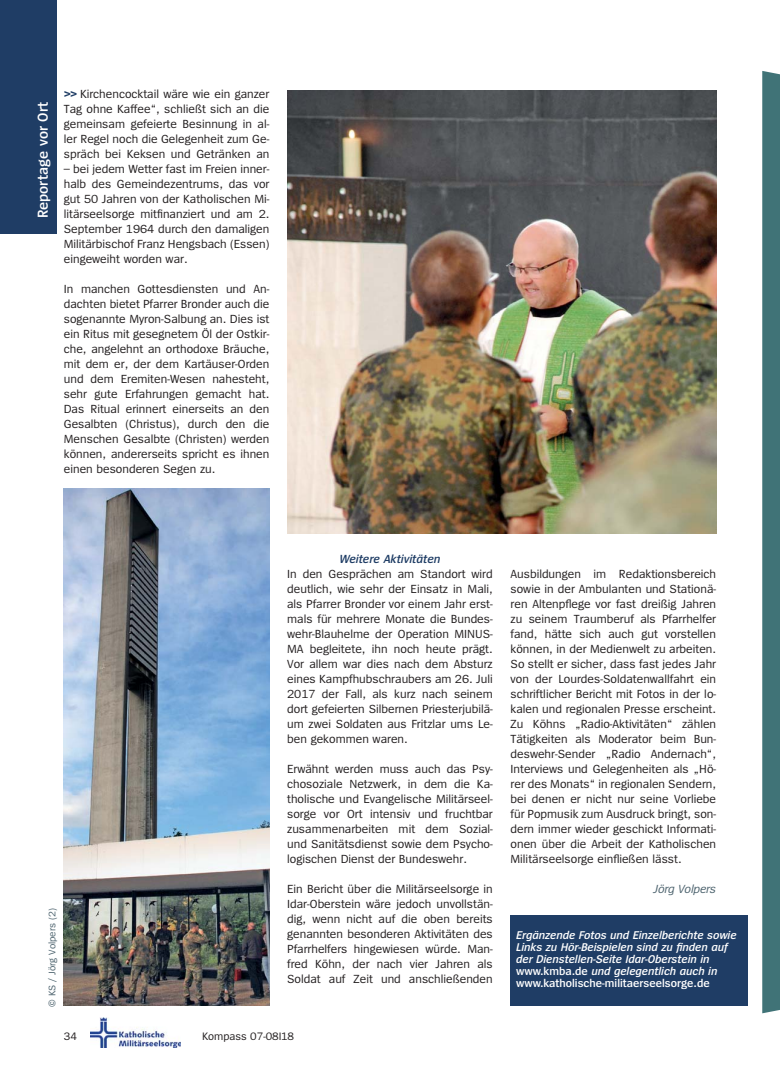
<style>
.page{position:relative;width:780px;height:1088px;background:#fff}
.page>*{position:absolute;margin:0;border:0;box-sizing:border-box;transform-origin:0 0}
.t1{font:600 15px "Spiegel";color:#fff}
.t2{font:12.25px/15px "Spiegel";color:#231f20;text-align:justify}
.t3{font:italic 600 12.25px "Spiegel";color:#1f3d65}
.t4{font:italic 12.25px "Spiegel";letter-spacing:-.01em;color:#4d636e}
.t5{font:italic 600 11.75px/12.1px "Spiegel";color:#fff}
.t6{font:11.25px "Spiegel";color:#231f20}
.t7{font:10px "Spiegel";color:#4d636e}
.s1{font-weight:700;color:#1f3d65}
.s2{font-style:normal}
</style>
<div class="page">
<img style="left:90px;top:1018px;width:91px;height:29px">
<div style="left:0;top:0;width:57px;height:233px;background:#1f3d65"></div>
<div style="left:510px;top:916px;width:237px;height:90px;background:#1f3d65"></div>
<img style="left:64px;top:488px;width:205px;height:518px">
<img style="left:287px;top:90px;width:429px;height:443px">
<svg style="left:762px;top:71px;width:18px;height:942px;background:#46777b"></svg>
<p class="t1" style="left:37px;top:218px;width:118px;rotate:-90deg">Reportage vor Ort</p>
<p class="t2" style="left:64px;top:88px;width:207px"><span class="s1">&gt;&gt;</span> Kirchencocktail wäre wie ein ganzer Tag ohne Kaffee“, schließt sich an die gemeinsam gefeierte Besinnung in al&shy;ler Regel noch die Gelegenheit zum Ge&shy;spräch bei Keksen und Getränken an</p>
<p class="t2" style="left:64px;top:163px;width:207px">– bei jedem Wetter fast im Freien inner&shy;halb des Gemeindezentrums, das vor gut 50 Jahren von der Katholischen Mi&shy;litärseelsorge mitfinanziert und am 2.<br>September 1964 durch den damaligen Militärbischof Franz Hengsbach (Essen) eingeweiht worden war.</p>
<p class="t2" style="left:64px;top:283px;width:207px">In manchen Gottesdiensten und An&shy;dachten bietet Pfarrer Bronder auch die sogenannte Myron-Salbung an. Dies ist ein Ritus mit gesegnetem Öl der Ostkir&shy;che, angelehnt an orthodoxe Bräuche, mit dem er, der dem Kartäuser-Orden und dem Eremiten-Wesen nahesteht, sehr gute Erfahrungen gemacht hat.<br>Das Ritual erinnert einerseits an den Gesalbten (Christus), durch den die Menschen Gesalbte (Christen) werden können, andererseits spricht es ihnen einen besonderen Segen zu.</p>
<p class="t7" style="left:48px;top:1007px;width:100px;rotate:-90deg">© KS / Jörg Volpers (2)</p>
<p class="t3" style="left:339px;top:554px;width:102px">Weitere Aktivitäten</p>
<p class="t2" style="left:287px;top:568px;width:207px">In den Gesprächen am Standort wird deutlich, wie sehr der Einsatz in Mali, als Pfarrer Bronder vor einem Jahr erst&shy;mals für mehrere Monate die Bundes&shy;wehr-Blauhelme der Operation MINUS-MA begleitete, ihn noch heute prägt.<br>Vor allem war dies nach dem Absturz eines Kampfhubschraubers am 26. Juli 2017 der Fall, als kurz nach seinem dort gefeierten Silbernen Priesterjubilä&shy;um zwei Soldaten aus Fritzlar ums Le&shy;ben gekommen waren.</p>
<p class="t2" style="left:287px;top:763px;width:207px">Erwähnt werden muss auch das Psy&shy;chosoziale Netzwerk, in dem die Ka&shy;tholische und Evangelische Militärseel&shy;sorge vor Ort intensiv und fruchtbar zusammenarbeiten mit dem Sozial&shy;und Sanitätsdienst sowie dem Psycho&shy;logischen Dienst der Bundeswehr.</p>
<p class="t2" style="left:287px;top:882px;width:207px">Ein Bericht über die Militärseelsorge in Idar-Oberstein wäre jedoch unvollstän&shy;dig, wenn nicht auf die oben bereits genannten besonderen Aktivitäten des Pfarrhelfers hingewiesen würde. Man&shy;fred Köhn, der nach vier Jahren als Soldat auf Zeit und anschließenden</p>
<p class="t6" style="left:64px;top:1032px;width:15px">34</p>
<p class="t6" style="left:202px;top:1032px;width:94px">Kompass 07-08I18</p>
<p class="t2" style="left:510px;top:567px;width:207px">Ausbildungen im Redaktionsbereich sowie in der Ambulanten und Stationä&shy;ren Altenpflege vor fast dreißig Jahren zu seinem Traumberuf als Pfarrhelfer fand, hätte sich auch gut vorstellen können, in der Medienwelt zu arbeiten.<br>So stellt er sicher, dass fast jedes Jahr von der Lourdes-Soldatenwallfahrt ein schriftlicher Bericht mit Fotos in der lo&shy;kalen und regionalen Presse erscheint.<br>Zu Köhns „Radio-Aktivitäten“ zählen Tätigkeiten als Moderator beim Bun&shy;deswehr-Sender „Radio Andernach“, Interviews und Gelegenheiten als „Hö&shy;rer des Monats“ in regionalen Sendern, bei denen er nicht nur seine Vorliebe für Popmusik zum Ausdruck bringt, son&shy;dern immer wieder geschickt Informati&shy;onen über die Arbeit der Katholischen Militärseelsorge einfließen lässt.</p>
<p class="t4" style="left:653px;top:884px;width:64px">Jörg Volpers</p>
<p class="t5" style="left:516px;top:930px;width:222px">Ergänzende Fotos und Einzelberichte sowie Links zu Hör-Beispielen sind zu finden auf der Dienstellen-Seite Idar-Oberstein in <span class="s2">www.kmba.de</span> und gelegentlich auch in <span class="s2">www.katholische-militaerseelsorge.de</span></p>
</div>
